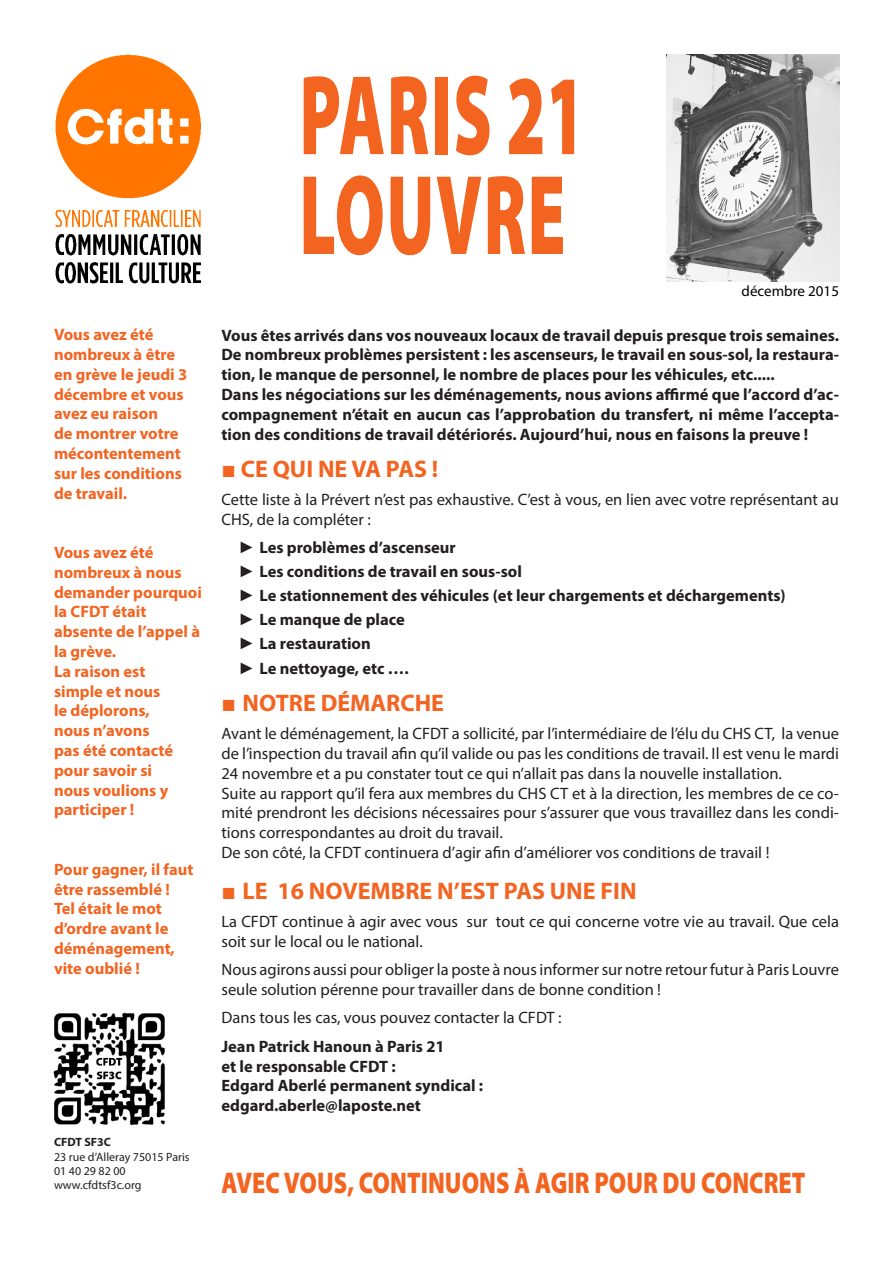
<style>
.page{position:relative;width:893px;height:1263px;background:#fff}
.page>*{position:absolute;margin:0;border:0;box-sizing:border-box;transform-origin:0 0}
.t1{font:900 114.6px "Myriad Pro";letter-spacing:.02em;color:#f36421;scale:.6 1}
.t2{font:900 30px "Myriad Pro";color:#f36421;scale:.8 1}
.t3{font:700 24px "Myriad Pro";color:#f36421}
.t4{font:16.5px/19.8px "Myriad Pro";color:#231f20}
.t5{font:700 16.5px/19.8px "Myriad Pro";color:#231f20;text-align:justify}
.t6{font:700 16.5px/19.8px "Myriad Pro";color:#f36421}
.t7{font:15px "Myriad Pro";color:#000}
.t8{font:12px/14.4px "Myriad Pro";color:#231f20}
.s1{font-weight:700}
.s2{font-family:"Arial";font-weight:400}
.s3{font-family:"Arial"}
</style>
<div class="page">
<img style="left:55px;top:54px;width:146px;height:230px">
<img style="left:53px;top:1012px;width:112px;height:113px">
<img style="left:666px;top:55px;width:173px;height:227px">
<p class="t6" style="left:54px;top:324px;width:135px">Vous avez été nombreux à être en grève le jeudi 3 décembre et vous avez eu raison<br>de montrer votre mécontentement sur les conditions de travail.</p>
<p class="t6" style="left:54px;top:542px;width:149px">Vous avez été nombreux à nous demander pourquoi la CFDT était absente de l’appel à la grève.</p>
<p class="t6" style="left:54px;top:661px;width:121px">La raison est simple et nous le déplorons, nous n’avons pas été contacté pour savoir si nous voulions y participer !</p>
<p class="t6" style="left:54px;top:859px;width:141px">Pour gagner, il faut être rassemblé !<br>Tel était le mot d’ordre avant le déménagement, vite oublié !</p>
<p class="t8" style="left:54px;top:1135px;width:137px"><span class="s1">CFDT SF3C<br></span>23 rue d’Alleray 75015 Paris<br>01 40 29 82 00 www.cfdtsf3c.org</p>
<p class="t1" style="left:299px;top:39px;width:478px">PARIS 21</p>
<p class="t1" style="left:299px;top:139px;width:445px">LOUVRE</p>
<p class="t7" style="left:742px;top:282px;width:99px">décembre 2015</p>
<p class="t5" style="left:221px;top:324px;width:619px">Vous êtes arrivés dans vos nouveaux locaux de travail depuis presque trois semaines.<br>De nombreux problèmes persistent : les ascenseurs, le travail en sous-sol, la restaura&shy;tion, le manque de personnel, le nombre de places pour les véhicules, etc.....</p>
<p class="t5" style="left:221px;top:384px;width:619px">Dans les négociations sur les déménagements, nous avions affirmé que l’accord d’ac&shy;compagnement n’était en aucun cas l’approbation du transfert, ni même l’accepta&shy;tion des conditions de travail détériorés. Aujourd’hui, nous en faisons la preuve !</p>
<p class="t3" style="left:221px;top:453px;width:218px"><span class="s2">■</span> CE QUI NE VA PAS !</p>
<p class="t4" style="left:221px;top:489px;width:619px">Cette liste à la Prévert n’est pas exhaustive. C’est à vous, en lien avec votre représentant au<br>CHS, de la compléter :</p>
<p class="t5" style="left:238px;top:537px;width:219px"><span class="s3">►</span> Les problèmes d’ascenseur</p>
<p class="t5" style="left:238px;top:561px;width:285px"><span class="s3">►</span> Les conditions de travail en sous-sol</p>
<p class="t5" style="left:238px;top:585px;width:549px"><span class="s3">►</span> Le stationnement des véhicules (et leur chargements et déchargements)</p>
<p class="t5" style="left:238px;top:609px;width:168px"><span class="s3">►</span> Le manque de place</p>
<p class="t5" style="left:238px;top:633px;width:134px"><span class="s3">►</span> La restauration</p>
<p class="t5" style="left:238px;top:657px;width:172px"><span class="s3">►</span> Le nettoyage, etc ….</p>
<p class="t3" style="left:221px;top:687px;width:224px"><span class="s2">■</span> NOTRE DÉMARCHE</p>
<p class="t4" style="left:221px;top:723px;width:619px;text-align:justify">Avant le déménagement, la CFDT a sollicité, par l’intermédiaire de l’élu du CHS CT, la venue de l’inspection du travail afin qu’il valide ou pas les conditions de travail. Il est venu le mardi 24 novembre et a pu constater tout ce qui n’allait pas dans la nouvelle installation.</p>
<p class="t4" style="left:221px;top:783px;width:619px;text-align:justify">Suite au rapport qu’il fera aux membres du CHS CT et à la direction, les membres de ce co&shy;mité prendront les décisions nécessaires pour s’assurer que vous travaillez dans les condi&shy;tions correspondantes au droit du travail.</p>
<p class="t4" style="left:221px;top:842px;width:549px">De son côté, la CFDT continuera d’agir afin d’améliorer vos conditions de travail !</p>
<p class="t3" style="left:221px;top:875px;width:417px"><span class="s2">■</span> LE 16 NOVEMBRE N’EST PAS UNE FIN</p>
<p class="t4" style="left:221px;top:911px;width:619px">La CFDT continue à agir avec vous sur tout ce qui concerne votre vie au travail. Que cela soit sur le local ou le national.</p>
<p class="t4" style="left:221px;top:959px;width:619px">Nous agirons aussi pour obliger la poste à nous informer sur notre retour futur à Paris Louvre seule solution pérenne pour travailler dans de bonne condition !</p>
<p class="t4" style="left:221px;top:1008px;width:342px">Dans tous les cas, vous pouvez contacter la CFDT :</p>
<p class="t5" style="left:221px;top:1036px;width:225px">Jean Patrick Hanoun à Paris 21</p>
<p class="t5" style="left:221px;top:1055px;width:176px">et le responsable CFDT :</p>
<p class="t5" style="left:221px;top:1075px;width:263px">Edgard Aberlé permanent syndical :</p>
<p class="t5" style="left:221px;top:1095px;width:201px">edgard.aberle@laposte.net</p>
<p class="t2" style="left:221px;top:1162px;width:731px">AVEC VOUS, CONTINUONS À AGIR POUR DU CONCRET</p>
</div>
